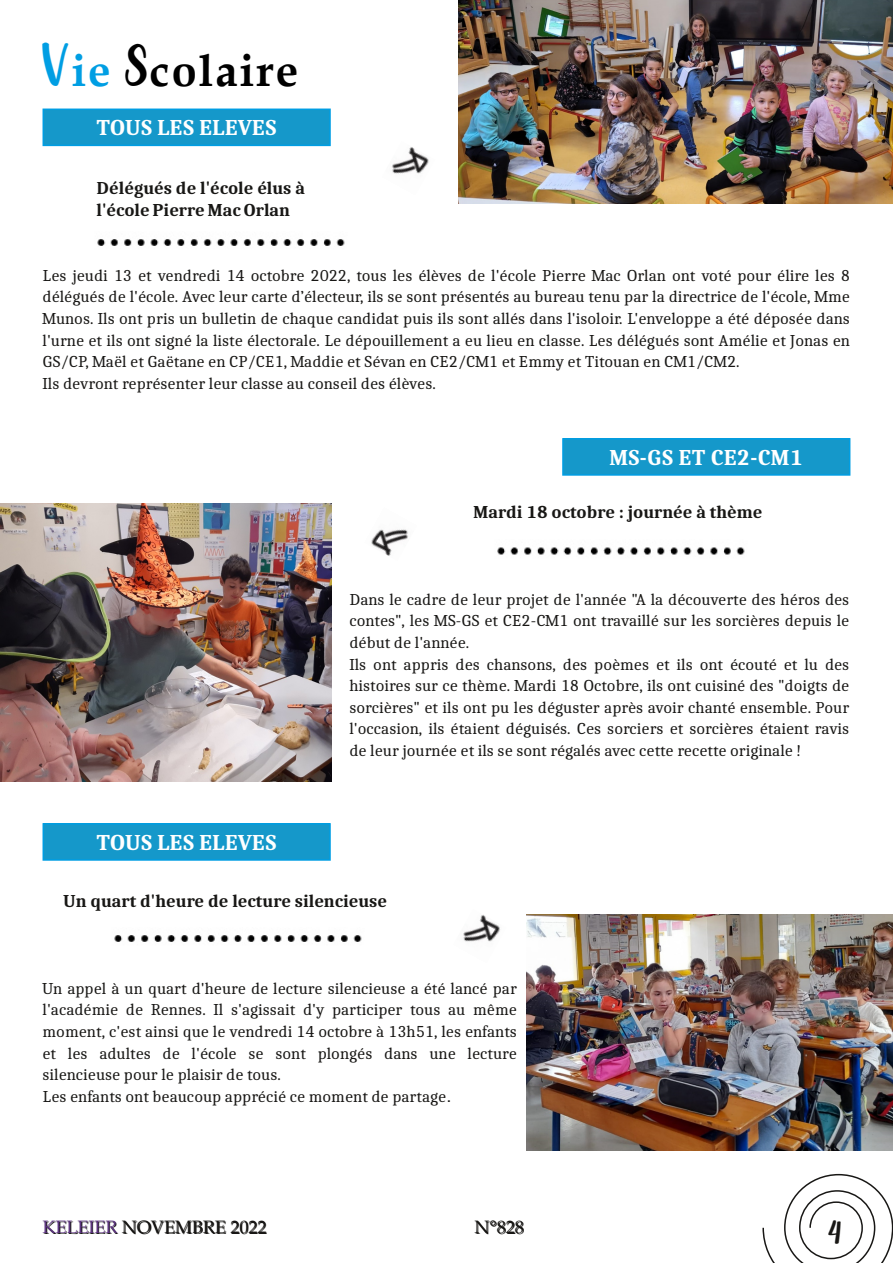
<style>
.page{position:relative;width:893px;height:1263px;background:#fff}
.page>*{position:absolute;margin:0;border:0;box-sizing:border-box;transform-origin:0 0}
.t1{font:700 45px "Book Antiqua";letter-spacing:.04em;color:#000}
.t2{font:25.5px "Bella Years";color:#181715}
.t3{font:700 22.5px "Caladea";color:#fff}
.t4{font:700 18px/21.6px "Caladea";color:#181715}
.t5{font:18px "Book Antiqua";color:#181715}
.t6{font:16.5px/21.6px "Caladea";color:#181715}
.s1{font-family:"Bella Years";font-weight:400;color:#009ee3}
.s2{color:#009ee3}
.s3{font-family:"Bella Years";font-weight:400}
.s4{font-family:"Arial";font-size:18px}
</style>
<div class="page">
<img style="left:97px;top:239px;width:248px;height:7px">
<div style="left:43px;top:109px;width:287px;height:36px;background:#1598ca"></div>
<div style="left:43px;top:109px;width:288px;height:37px;border:2px solid #009ee3"></div>
<img style="left:497px;top:547px;width:248px;height:8px">
<img style="left:392px;top:147px;width:37px;height:27px">
<svg style="left:762px;top:1173px;width:131px;height:90px"></svg>
<div style="left:563px;top:439px;width:287px;height:36px;background:#1598ca"></div>
<div style="left:562px;top:438px;width:288px;height:38px;border:2px solid #009ee3"></div>
<img style="left:371px;top:529px;width:37px;height:27px">
<img style="left:459px;top:0;width:434px;height:204px">
<img style="left:0;top:503px;width:331px;height:278px">
<div style="left:43px;top:824px;width:287px;height:36px;background:#1598ca"></div>
<div style="left:43px;top:823px;width:288px;height:38px;border:2px solid #009ee3"></div>
<img style="left:114px;top:935px;width:248px;height:7px">
<img style="left:527px;top:914px;width:366px;height:236px">
<img style="left:463px;top:915px;width:37px;height:27px">
<h1 class="t1" style="left:43px;top:44px;width:257px"><span class="s1">V</span><span class="s2">ie</span> <span class="s3">S</span>colaire</h1>
<h3 class="t3" style="left:96px;top:114px;width:182px">TOUS LES ELEVES</h3>
<p class="t4" style="left:97px;top:177px;width:210px">Délégués de l'école élus à l'école Pierre MacOrlan</p>
<p class="t6" style="left:43px;top:264px;width:809px">Les jeudi 13 et vendredi 14 octobre 2022, tous les élèves de l'école Pierre Mac Orlan ont voté pour élire les 8 délégués de l'école. Avec leur carte d’électeur, ils se sont présentés au bureau tenu par la directrice de l'école, Mme Munos. Ils ont pris un bulletin de chaque candidat puis ils sont allés dans l'isoloir. L'enveloppe a été déposée dans l'urne et ils ont signé la liste électorale. Le dépouillement a eu lieu en classe. Les délégués sont Amélie et Jonas en GS/CP, Maël et Gaëtane en CP/CE1, Maddie et Sévan en CE2/CM1 et Emmy et Titouan en CM1/CM2.<br>Ils devront représenter leur classe au conseil des élèves.</p>
<h3 class="t3" style="left:609px;top:443px;width:195px">MS-GS ET CE2-CM1</h3>
<p class="t4" style="left:473px;top:501px;width:291px">Mardi 18 octobre : journée à thème</p>
<h3 class="t3" style="left:96px;top:828px;width:182px">TOUS LES ELEVES</h3>
<p class="t6" style="left:349px;top:588px;width:501px">Dans le cadre de leur projet de l'année "A la découverte des héros des contes", les MS-GS et CE2-CM1 ont travaillé sur les sorcières depuis le début de l'année.<br>Ils ont appris des chansons, des poèmes et ils ont écouté et lu des histoires sur ce thème. Mardi 18 Octobre, ils ont cuisiné des "doigts de sorcières" et ils ont pu les déguster après avoir chanté ensemble. Pour l'occasion, ils étaient déguisés. Ces sorciers et sorcières étaient ravis de leur journée et ils se sont régalés avec cette recette originale !</p>
<p class="t4" style="left:64px;top:890px;width:325px">Un quart d'heure de lecture silencieuse</p>
<p class="t6" style="left:43px;top:977px;width:476px">Un appel à un quart d'heure de lecture silencieuse a été lancé par l'académie de Rennes. Il s'agissait d'y participer tous au même moment, c'est ainsi que le vendredi 14 octobre à 13h51, les enfants et les adultes de l'école se sont plongés dans une lecture silencieuse pour le plaisir de tous.<br>Les enfants ont beaucoup apprécié ce moment de partage<span class="s4">.</span></p>
<p class="t5" style="left:43px;top:1217px;width:225px">KELEIER NOVEMBRE 2022</p>
<p class="t5" style="left:475px;top:1217px;width:51px">N°828</p>
<h2 class="t2" style="left:829px;top:1213px;width:15px">4</h2>
</div>
